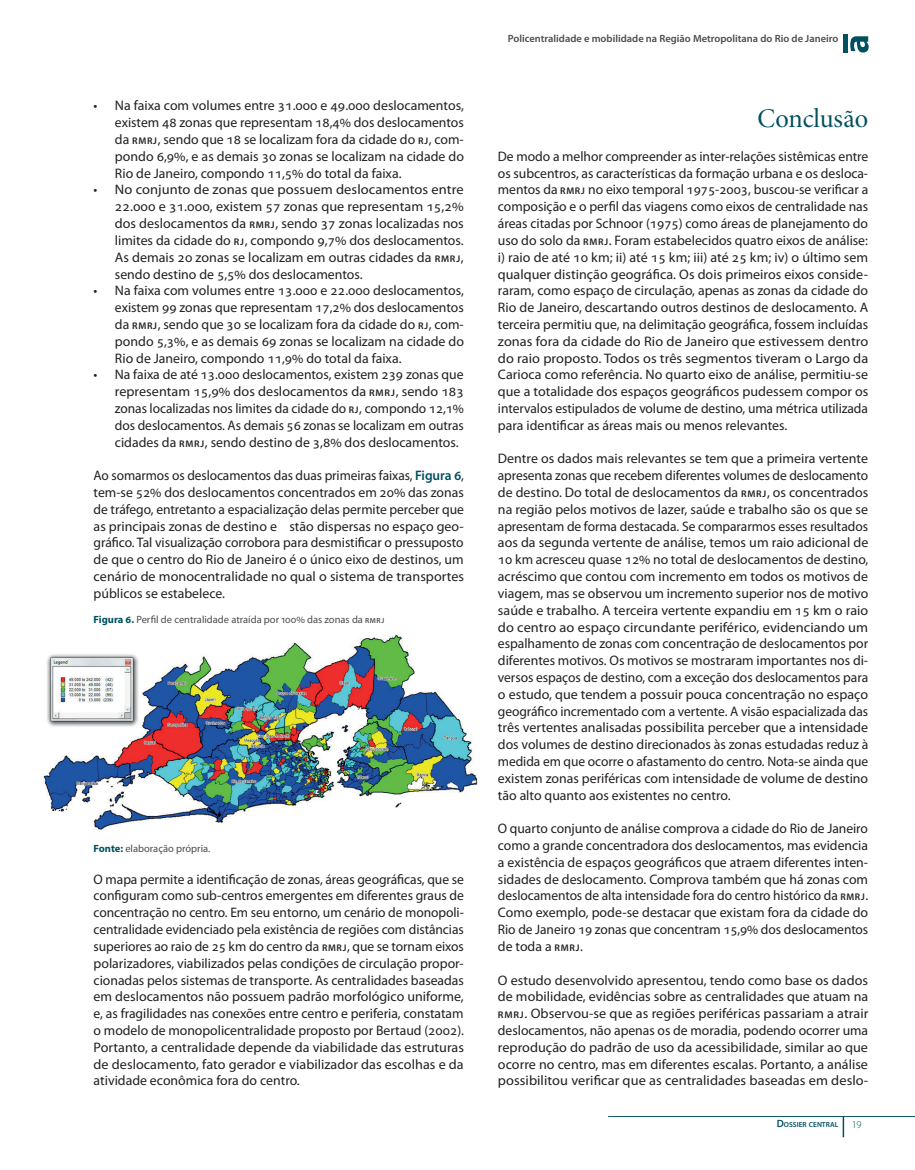
<style>
.page{position:relative;width:915px;height:1170px;background:#fff}
.page>*{position:absolute;margin:0;border:0;box-sizing:border-box;transform-origin:0 0}
.t1{font:27px "Minion Pro Subh";letter-spacing:-.005em;color:#00505f}
.t2{font:13.8px/16.8px "Myriad Pro";color:#231f20;text-align:justify}
.t3{font:10.5px "Myriad Pro";color:#4b4c4d}
.t4{font:600 10.5px "Myriad Pro";color:#4b4c4d}
.t5{font:600 7.35px "Myriad Pro";color:#00505f}
.s1{font-weight:600;font-size:9.6px}
.s2{font-weight:600;color:#00505f}
.s3{font-weight:700;color:#00505f}
.s4{font-weight:600;font-size:7.35px}
.s5{font-size:10.5px}
.s6{font-weight:300;font-size:10.5px}
</style>
<div class="page">
<svg style="left:842px;top:1117px;width:1px;height:20px"></svg>
<div style="left:842px;top:34px;width:5px;height:19px;background:#00505f"></div>
<svg style="left:850px;top:36px;width:18px;height:17px"></svg>
<hr style="left:608px;top:1116px;width:306px;height:1px;background:#00505f">
<img style="left:43px;top:635px;width:435px;height:196px">
<p class="t2" style="left:115px;top:97px;width:350px;text-indent:-21px">• Na faixa com volumes entre 31.000 e 49.000 deslocamentos, existem 48 zonas que representam 18,4% dos deslocamentos da <span class="s1">RMRJ</span>, sendo que 18 se localizam fora da cidade do <span class="s1">RJ</span>, com&shy;pondo 6,9%, e as demais 30 zonas se localizam na cidade do Rio de Janeiro, compondo 11,5% do total da faixa.</p>
<p class="t2" style="left:115px;top:181px;width:350px;text-indent:-21px">• No conjunto de zonas que possuem deslocamentos entre 22.000 e 31.000, existem 57 zonas que representam 15,2% dos deslocamentos da <span class="s1">RMRJ</span>, sendo 37 zonas localizadas nos limites da cidade do <span class="s1">RJ</span>, compondo 9,7% dos deslocamentos.<br>As demais 20 zonas se localizam em outras cidades da <span class="s1">RMRJ</span>, sendo destino de 5,5% dos deslocamentos.</p>
<p class="t2" style="left:115px;top:282px;width:350px;text-indent:-21px">• Na faixa com volumes entre 13.000 e 22.000 deslocamentos, existem 99 zonas que representam 17,2% dos deslocamentos da <span class="s1">RMRJ</span>, sendo que 30 se localizam fora da cidade do <span class="s1">RJ</span>, com&shy;pondo 5,3%, e as demais 69 zonas se localizam na cidade do Rio de Janeiro, compondo 11,9% do total da faixa.</p>
<p class="t2" style="left:115px;top:366px;width:350px;text-indent:-21px">• Na faixa de até 13.000 deslocamentos, existem 239 zonas que representam 15,9% dos deslocamentos da <span class="s1">RMRJ</span>, sendo 183 zonas localizadas nos limites da cidade do <span class="s1">RJ</span>, compondo 12,1% dos deslocamentos. As demais 56 zonas se localizam em outras cidades da <span class="s1">RMRJ</span>, sendo destino de 3,8% dos deslocamentos.</p>
<p class="t2" style="left:94px;top:467px;width:372px">Ao somarmos os deslocamentos das duas primeiras faixas, <span class="s2">Figura 6</span>, tem-se 52% dos deslocamentos concentrados em 20% das zonas de tráfego, entretanto a espacialização delas permite perceber que as principais zonas de destino e stão dispersas no espaço geo&shy;gráfico. Tal visualização corrobora para desmistificar o pressuposto de que o centro do Rio de Janeiro é o único eixo de destinos, um cenário de monocentralidade no qual o sistema de transportes públicos se estabelece.</p>
<p class="t3" style="left:94px;top:612px;width:292px"><span class="s3">Figura 6.</span> Perfil de centralidade atraída por 100% das zonas da <span class="s4">RMRJ</span></p>
<p class="t3" style="left:94px;top:841px;width:118px"><span class="s3">Fonte:</span> elaboração própria.</p>
<p class="t2" style="left:94px;top:870px;width:372px">O mapa permite a identificação de zonas, áreas geográficas, que se configuram como sub-centros emergentes em diferentes graus de concentração no centro. Em seu entorno, um cenário de monopoli&shy;centralidade evidenciado pela existência de regiões com distâncias superiores ao raio de 25 km do centro da <span class="s1">RMRJ</span>, que se tornam eixos polarizadores, viabilizados pelas condições de circulação propor&shy;cionadas pelos sistemas de transporte. As centralidades baseadas em deslocamentos não possuem padrão morfológico uniforme, e, as fragilidades nas conexões entre centro e periferia, constatam o modelo de monopolicentralidade proposto por Bertaud (2002).<br>Portanto, a centralidade depende da viabilidade das estruturas de deslocamento, fato gerador e viabilizador das escolhas e da atividade econômica fora do centro.</p>
<p class="t4" style="left:508px;top:32px;width:332px">Policentralidade e mobilidade na Região Metropolitana do Rio de Janeiro</p>
<h1 class="t1" style="left:757px;top:102px;width:112px">Conclusão</h1>
<p class="t2" style="left:497px;top:148px;width:372px">De modo a melhor compreender as inter-relações sistêmicas entre os subcentros, as características da formação urbana e os desloca&shy;mentos da <span class="s1">RMRJ</span> no eixo temporal 1975-2003, buscou-se verificar a composição e o perfil das viagens como eixos de centralidade nas áreas citadas por Schnoor (1975) como áreas de planejamento do uso do solo da <span class="s1">RMRJ</span>. Foram estabelecidos quatro eixos de análise: i) raio de até 10 km; ii) até 15 km; iii) até 25 km; iv) o último sem qualquer distinção geográfica. Os dois primeiros eixos conside&shy;raram, como espaço de circulação, apenas as zonas da cidade do Rio de Janeiro, descartando outros destinos de deslocamento. A terceira permitiu que, na delimitação geográfica, fossem incluídas zonas fora da cidade do Rio de Janeiro que estivessem dentro do raio proposto. Todos os três segmentos tiveram o Largo da Carioca como referência. No quarto eixo de análise, permitiu-se que a totalidade dos espaços geográficos pudessem compor os intervalos estipulados de volume de destino, uma métrica utilizada para identificar as áreas mais ou menos relevantes.</p>
<p class="t2" style="left:497px;top:450px;width:372px">Dentre os dados mais relevantes se tem que a primeira vertente apresenta zonas que recebem diferentes volumes de deslocamento de destino. Do total de deslocamentos da <span class="s1">RMRJ</span>, os concentrados na região pelos motivos de lazer, saúde e trabalho são os que se apresentam de forma destacada. Se compararmos esses resultados aos da segunda vertente de análise, temos um raio adicional de 10 km acresceu quase 12% no total de deslocamentos de destino, acréscimo que contou com incremento em todos os motivos de viagem, mas se observou um incremento superior nos de motivo saúde e trabalho. A terceira vertente expandiu em 15 km o raio do centro ao espaço circundante periférico, evidenciando um espalhamento de zonas com concentração de deslocamentos por diferentes motivos. Os motivos se mostraram importantes nos di&shy;versos espaços de destino, com a exceção dos deslocamentos para o estudo, que tendem a possuir pouca concentração no espaço geográfico incrementado com a vertente. A visão espacializada das três vertentes analisadas possibilita perceber que a intensidade dos volumes de destino direcionados às zonas estudadas reduz à medida em que ocorre o afastamento do centro. Nota-se ainda que existem zonas periféricas com intensidade de volume de destino tão alto quanto aos existentes no centro.</p>
<p class="t2" style="left:497px;top:820px;width:372px">O quarto conjunto de análise comprova a cidade do Rio de Janeiro como a grande concentradora dos deslocamentos, mas evidencia a existência de espaços geográficos que atraem diferentes inten&shy;sidades de deslocamento. Comprova também que há zonas com deslocamentos de alta intensidade fora do centro histórico da <span class="s1">RMRJ</span>.<br>Como exemplo, pode-se destacar que existam fora da cidade do Rio de Janeiro 19 zonas que concentram 15,9% dos deslocamentos de toda a <span class="s1">RMRJ</span>.</p>
<p class="t2" style="left:497px;top:971px;width:372px">O estudo desenvolvido apresentou, tendo como base os dados de mobilidade, evidências sobre as centralidades que atuam na <span class="s1">RMRJ</span>. Observou-se que as regiões periféricas passariam a atrair deslocamentos, não apenas os de moradia, podendo ocorrer uma reprodução do padrão de uso da acessibilidade, similar ao que ocorre no centro, mas em diferentes escalas. Portanto, a análise possibilitou verificar que as centralidades baseadas em deslo-</p>
<p class="t5" style="left:776px;top:1119px;width:86px"><span class="s5">D</span>OSSIER CENTRAL <span class="s6">19</span></p>
</div>
